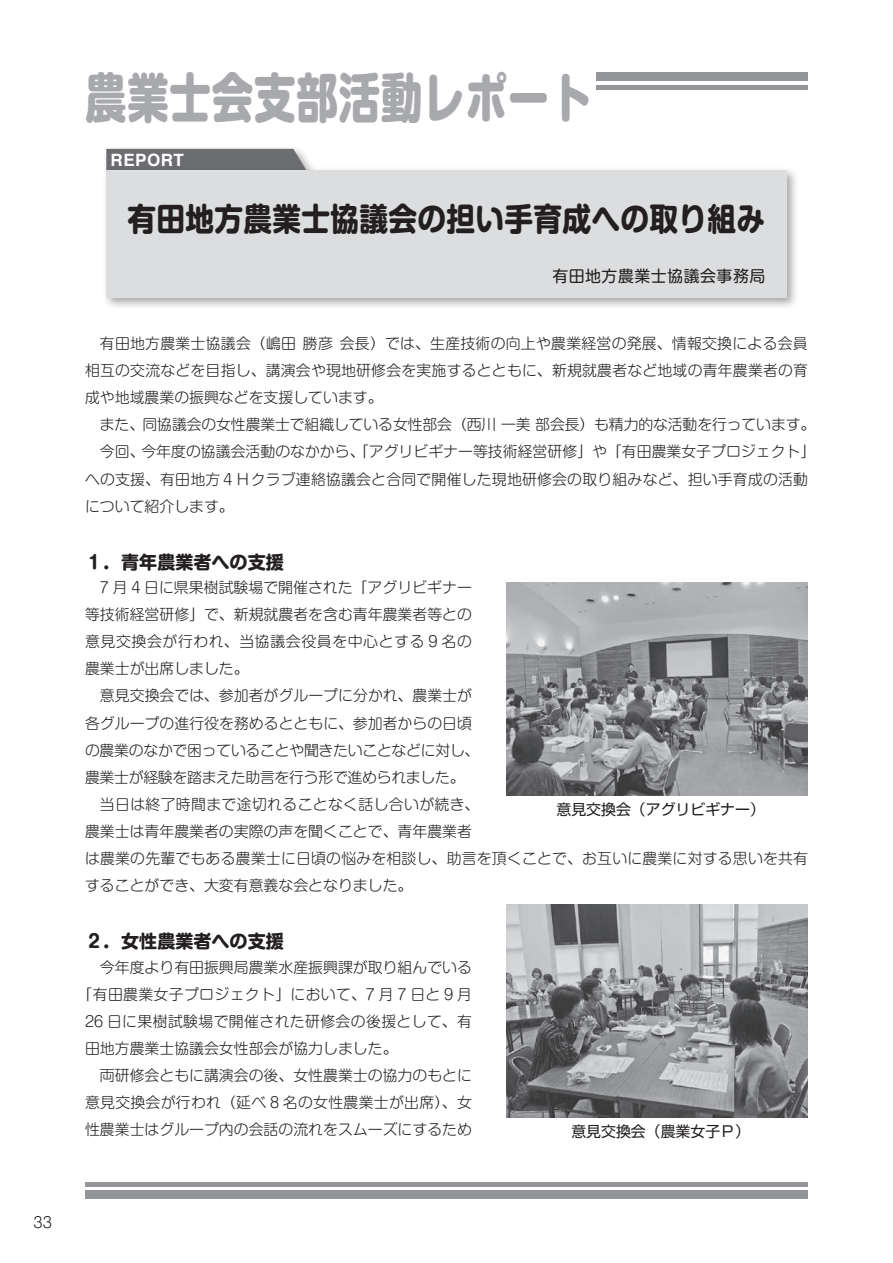
<style>
.page{position:relative;width:893px;height:1263px;background:#fff}
.page>*{position:absolute;margin:0;border:0;box-sizing:border-box;transform-origin:0 0}
.t1{font:800 53.1px "Shin M Go Pro";letter-spacing:.02em;color:#a8a9ad;scale:.78 1}
.タイトル大{font:700 31.95px "Shin M Go Pro";letter-spacing:.01em;color:#231f20;scale:.9 1}
.小見出し{font:700 18px "Shin M Go Pro";color:#231f20}
.t2{font:700 16.95px "Helvetica";letter-spacing:.03em;color:#fff}
.t3{font:15.9px "Shin M Go Pro";letter-spacing:.03em;color:#231f20}
.t4{font:300 14.85px/27.2px "Shin M Go Pro";color:#231f20;text-align:justify}
.t5{font:300 14.85px/27.2px "Shin M Go Pro";letter-spacing:-.02em;color:#231f20}
.t6{font:300 14.85px "Shin M Go Pro";letter-spacing:.02em;color:#231f20}
.t7{font:300 14.85px "Shin M Go Pro";letter-spacing:.025em;color:#231f20}
.t8{font:14.85px "Shin Go Pro";color:#231f20}
</style>
<div class="page">
<div style="left:85px;top:72px;width:723px;height:9px;background:#939598"></div>
<hr style="left:85px;top:85px;width:723px;height:4px;background:#939598">
<div style="left:85px;top:1191px;width:723px;height:8px;background:#939598"></div>
<hr style="left:85px;top:1182px;width:723px;height:4px;background:#939598">
<div style="left:69px;top:60px;width:527px;height:54px;background:#fff"></div>
<div style="left:102px;top:145px;width:215px;height:38px;background:#231f20;opacity:.4"></div>
<div style="left:106px;top:149px;width:200px;height:17px;background:#6c6d70"></div>
<div style="left:102px;top:166px;width:697px;height:144px;background:#231f20;opacity:.4"></div>
<div style="left:106px;top:170px;width:681px;height:128px;background:#dcdddf"></div>
<img style="left:506px;top:905px;width:302px;height:212px">
<img style="left:506px;top:583px;width:302px;height:212px">
<p class="t4" style="left:34px;top:1207px;width:20px">33</p>
<p class="t1" style="left:85px;top:54px;width:651px">農業士会支部活動レポート</p>
<p class="t2" style="left:111px;top:146px;width:75px">REPORT</p>
<p class="タイトル大" style="left:128px;top:193px;width:710px">有田地方農業士協議会の担い手育成への取り組み</p>
<p class="t3" style="left:552px;top:263px;width:215px">有田地方農業士協議会事務局</p>
<p class="t4" style="left:85px;top:328px;width:725px;text-indent:15px">有田地方農業士協議会（嶋田勝彦会長）では、生産技術の向上や農業経営の発展、情報交換による会員相互の交流などを目指し、講演会や現地研修会を実施するとともに、新規就農者など地域の青年農業者の育成や地域農業の振興などを支援しています。</p>
<p class="t4" style="left:100px;top:409px;width:717px">また、同協議会の女性農業士で組織している女性部会（西川一美部会長）も精力的な活動を行っています。</p>
<p class="t4" style="left:85px;top:437px;width:732px;text-align:left;text-indent:15px">今回、今年度の協議会活動のなかから、「アグリビギナー等技術経営研修」や「有田農業女子プロジェクト」への支援、有田地方４Ｈクラブ連絡協議会と合同で開催した現地研修会の取り組みなど、担い手育成の活動について紹介します。</p>
<p class="小見出し" style="left:85px;top:547px;width:200px">１．青年農業者への支援</p>
<p class="t4" style="left:85px;top:572px;width:388px;text-indent:15px">7 月 4 日に県果樹試験場で開催された「アグリビギナー等技術経営研修」で、新規就農者を含む青年農業者等との意見交換会が行われ、当協議会役員を中心とする 9 名の農業士が出席しました。</p>
<p class="t5" style="left:85px;top:680px;width:396px;text-indent:15px">意見交換会では、参加者がグループに分かれ、農業士が各グループの進行役を務めるとともに、参加者からの日頃の農業のなかで困っていることや聞きたいことなどに対し、農業士が経験を踏まえた助言を行う形で進められました。</p>
<p class="t4" style="left:85px;top:789px;width:725px;text-align:left;text-indent:15px">当日は終了時間まで途切れることなく話し合いが続き、<br>農業士は青年農業者の実際の声を聞くことで、青年農業者<br>は農業の先輩でもある農業士に日頃の悩みを相談し、助言を頂くことで、お互いに農業に対する思いを共有することができ、大変有意義な会となりました。</p>
<p class="小見出し" style="left:85px;top:927px;width:200px">２．女性農業者への支援</p>
<p class="t4" style="left:100px;top:952px;width:374px">今年度より有田振興局農業水産振興課が取り組んでいる</p>
<p class="t6" style="left:78px;top:982px;width:396px">「有田農業女子プロジェクト」において、7 月 7 日と 9 月</p>
<p class="t7" style="left:85px;top:1009px;width:389px">26 日に果樹試験場で開催された研修会の後援として、有</p>
<p class="t4" style="left:85px;top:1033px;width:314px">田地方農業士協議会女性部会が協力しました。</p>
<p class="t4" style="left:85px;top:1060px;width:388px;text-indent:15px">両研修会ともに講演会の後、女性農業士の協力のもとに意見交換会が行われ（延べ 8 名の女性農業士が出席）、女性農業士はグループ内の会話の流れをスムーズにするため</p>
<p class="t8" style="left:556px;top:797px;width:210px">意見交換会（アグリビギナー）</p>
<p class="t8" style="left:571px;top:1119px;width:180px">意見交換会（農業女子Ｐ）</p>
</div>
